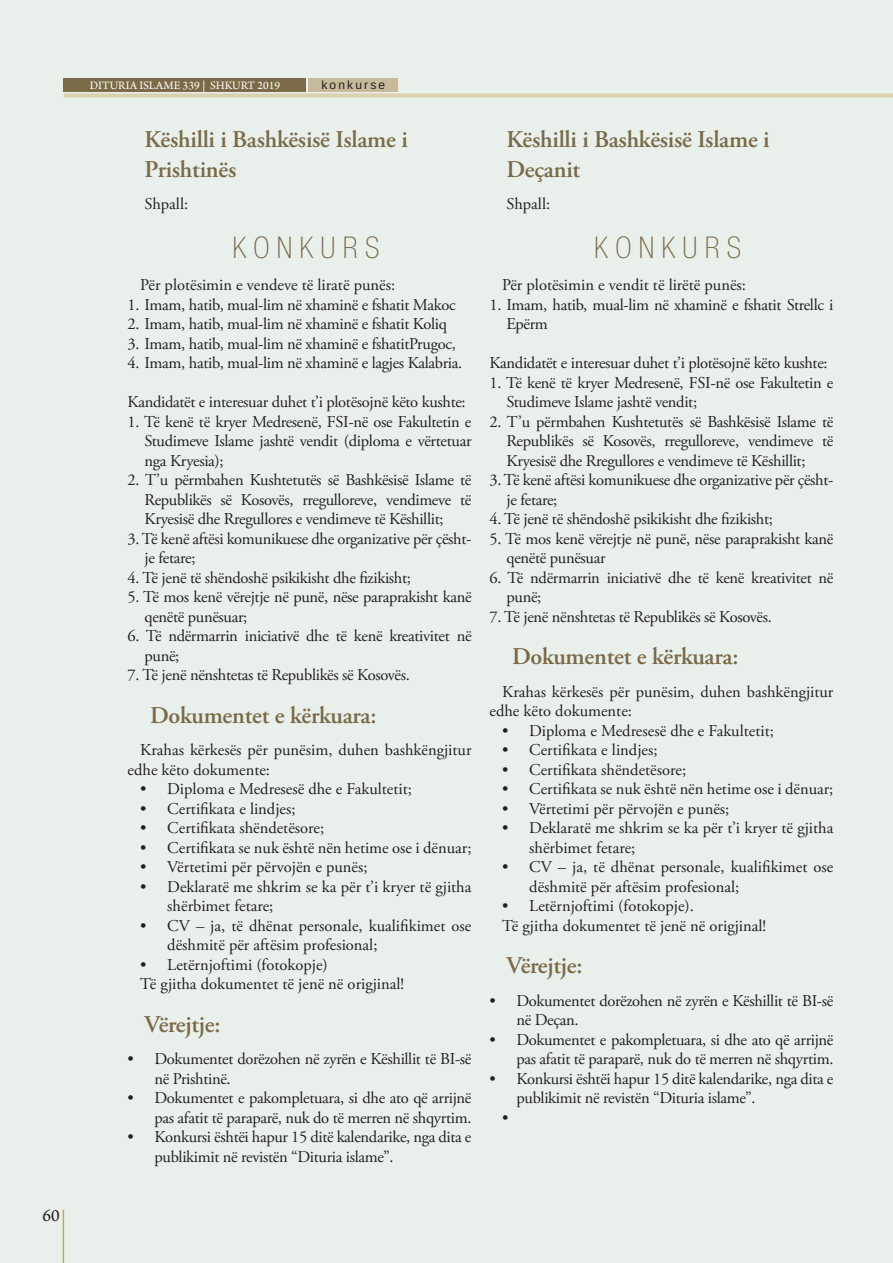
<style>
.page{position:relative;width:893px;height:1263px;background:#e4ede8}
.page>*{position:absolute;margin:0;border:0;box-sizing:border-box;transform-origin:0 0}
.t1{font:100 condensed 30px "Helvetica Neue LT Pro";color:#7a6a47}
.t2{font:600 24px/30px "Adobe Garamond Pro";letter-spacing:-.01em;color:#7a6a47}
.t3{font:18px "Arno Pro";color:#231f20}
.t4{font:16.5px/19.5px "Adobe Garamond Pro";letter-spacing:-.02em;color:#231f20}
.t5{font:16.5px/19.5px "Adobe Garamond Pro";color:#231f20}
.t6{font:12px "Arno Pro";color:#fff}
.t7{font:12px "Arimo";letter-spacing:.18em;color:#231f20}
</style>
<div class="page">
<div style="left:64px;top:93px;width:829px;height:5px;background:#dbd2b2"></div>
<hr style="left:63px;top:1210px;width:1px;height:53px;background:#c7a559">
<svg style="left:64px;top:78px;width:334px;height:14px;background:#8f805e"></svg>
<p class="t3" style="left:43px;top:1205px;width:19px">60</p>
<p class="t6" style="left:90px;top:79px;width:192px">DITURIA ISLAME 339 | SHKURT 2019</p>
<p class="t7" style="left:321px;top:78px;width:65px">konkurse</p>
<h2 class="t2" style="left:145px;top:125px;width:265px">Këshilli i Bashkësisë Islame i<br>Prishtinës</h2>
<p class="t4" style="left:145px;top:195px;width:45px">Shpall:</p>
<h1 class="t1" style="left:232px;top:231px;width:149px">K O N K U R S</h1>
<p class="t5" style="left:140px;top:276px;width:256px">Për plotësimin e vendeve të liratë punës:</p>
<p class="t4" style="left:128px;top:295px;width:330px">1. Imam, hatib, mual-lim në xhaminë e fshatit Makoc</p>
<p class="t4" style="left:128px;top:315px;width:321px">2. Imam, hatib, mual-lim në xhaminë e fshatit Koliq</p>
<p class="t4" style="left:128px;top:334px;width:330px">3. Imam, hatib, mual-lim në xhaminë e fshatitPrugoc,</p>
<p class="t4" style="left:128px;top:354px;width:336px">4. Imam, hatib, mual-lim në xhaminë e lagjes Kalabria.</p>
<p class="t4" style="left:128px;top:393px;width:340px">Kandidatët e interesuar duhet t’i plotësojnë këto kushte:</p>
<p class="t4" style="left:145px;top:412px;width:328px;text-align:justify;text-indent:-17px">1. Të kenë të kryer Medresenë, FSI-në ose Fakultetin e Studimeve Islame jashtë vendit (diploma e vërtetuar nga Kryesia);</p>
<p class="t4" style="left:145px;top:471px;width:328px;text-align:justify;text-indent:-17px">2. T’u përmbahen Kushtetutës së Bashkësisë Islame të Republikës së Kosovës, rregulloreve, vendimeve të Kryesisë dhe Rregullores e vendimeve të Këshillit;</p>
<p class="t4" style="left:145px;top:529px;width:328px;text-indent:-17px">3. Të kenë aftësi komunikuese dhe organizative për çësht&shy;je fetare;</p>
<p class="t4" style="left:128px;top:568px;width:285px">4. Të jenë të shëndoshë psikikisht dhe fizikisht;</p>
<p class="t4" style="left:145px;top:588px;width:328px;text-indent:-17px">5. Të mos kenë vërejtje në punë, nëse paraprakisht kanë qenëtë punësuar;</p>
<p class="t4" style="left:145px;top:627px;width:328px;text-indent:-17px">6. Të ndërmarrin iniciativë dhe të kenë kreativitet në punë;</p>
<p class="t4" style="left:128px;top:666px;width:284px">7. Të jenë nënshtetas të Republikës së Kosovës.</p>
<h2 class="t2" style="left:150px;top:701px;width:228px">Dokumentet e kërkuara:</h2>
<p class="t5" style="left:128px;top:741px;width:345px;text-indent:13px">Krahas kërkesës për punësim, duhen bashkëngjitur edhe këto dokumente:</p>
<p class="t5" style="left:140px;top:780px;width:273px">• Diploma e Medresesë dhe e Fakultetit;</p>
<p class="t5" style="left:140px;top:799px;width:157px">• Certifikata e lindjes;</p>
<p class="t5" style="left:140px;top:819px;width:185px">• Certifikata shëndetësore;</p>
<p class="t5" style="left:140px;top:838px;width:333px">• Certifikata se nuk është nën hetime ose i dënuar;</p>
<p class="t5" style="left:140px;top:858px;width:229px">• Vërtetimi për përvojën e punës;</p>
<p class="t5" style="left:167px;top:877px;width:306px;text-indent:-27px">• Deklaratë me shkrim se ka për t’i kryer të gjitha shërbimet fetare;</p>
<p class="t5" style="left:167px;top:916px;width:306px;text-indent:-27px">• CV – ja, të dhënat personale, kualifikimet ose dëshmitë për aftësim profesional;</p>
<p class="t5" style="left:140px;top:955px;width:265px">• Letërnjoftimi (fotokopje)<br>Të gjitha dokumentet të jenë në origjinal!</p>
<h2 class="t2" style="left:145px;top:1010px;width:78px">Vërejtje:</h2>
<p class="t4" style="left:155px;top:1050px;width:318px;text-indent:-27px">• Dokumentet dorëzohen në zyrën e Këshillit të BI-së në Prishtinë.</p>
<p class="t4" style="left:128px;top:1089px;width:345px;text-align:right">• Dokumentet e pakompletuara, si dhe ato që arrijnë pas afatit të paraparë, nuk do të merren në shqyrtim.</p>
<p class="t4" style="left:155px;top:1128px;width:318px;text-indent:-27px">• Konkursi ështëi hapur 15 ditë kalendarike, nga dita e publikimit në revistën “Dituria islame”.</p>
<h2 class="t2" style="left:506px;top:125px;width:265px">Këshilli i Bashkësisë Islame i<br>Deçanit</h2>
<p class="t4" style="left:506px;top:195px;width:45px">Shpall:</p>
<h1 class="t1" style="left:594px;top:231px;width:149px">K O N K U R S</h1>
<p class="t5" style="left:502px;top:276px;width:245px">Për plotësimin e vendit të lirëtë punës:</p>
<p class="t4" style="left:506px;top:295px;width:328px;text-indent:-17px">1. Imam, hatib, mual-lim në xhaminë e fshatit Strellc i<br>Epërm</p>
<p class="t4" style="left:489px;top:354px;width:340px">Kandidatët e interesuar duhet t’i plotësojnë këto kushte:</p>
<p class="t4" style="left:506px;top:373px;width:328px;text-indent:-17px">1. Të kenë të kryer Medresenë, FSI-në ose Fakultetin e<br>Studimeve Islame jashtë vendit;</p>
<p class="t4" style="left:506px;top:412px;width:328px;text-align:justify;text-indent:-17px">2. T’u përmbahen Kushtetutës së Bashkësisë Islame të Republikës së Kosovës, rregulloreve, vendimeve të Kryesisë dhe Rregullores e vendimeve të Këshillit;</p>
<p class="t4" style="left:506px;top:471px;width:328px;text-indent:-17px">3. Të kenë aftësi komunikuese dhe organizative për çësht&shy;je fetare;</p>
<p class="t4" style="left:489px;top:510px;width:285px">4. Të jenë të shëndoshë psikikisht dhe fizikisht;</p>
<p class="t4" style="left:506px;top:529px;width:328px;text-indent:-17px">5. Të mos kenë vërejtje në punë, nëse paraprakisht kanë qenëtë punësuar</p>
<p class="t4" style="left:506px;top:568px;width:328px;text-indent:-17px">6. Të ndërmarrin iniciativë dhe të kenë kreativitet në punë;</p>
<p class="t4" style="left:489px;top:607px;width:284px">7. Të jenë nënshtetas të Republikës së Kosovës.</p>
<h2 class="t2" style="left:512px;top:642px;width:228px">Dokumentet e kërkuara:</h2>
<p class="t5" style="left:489px;top:682px;width:345px;text-indent:13px">Krahas kërkesës për punësim, duhen bashkëngjitur edhe këto dokumente:</p>
<p class="t5" style="left:502px;top:721px;width:273px">• Diploma e Medresesë dhe e Fakultetit;</p>
<p class="t5" style="left:502px;top:741px;width:157px">• Certifikata e lindjes;</p>
<p class="t5" style="left:502px;top:760px;width:185px">• Certifikata shëndetësore;</p>
<p class="t5" style="left:502px;top:780px;width:333px">• Certifikata se nuk është nën hetime ose i dënuar;</p>
<p class="t5" style="left:502px;top:799px;width:229px">• Vërtetimi për përvojën e punës;</p>
<p class="t5" style="left:529px;top:819px;width:306px;text-indent:-27px">• Deklaratë me shkrim se ka për t’i kryer të gjitha shërbimet fetare;</p>
<p class="t5" style="left:529px;top:858px;width:306px;text-indent:-27px">• CV – ja, të dhënat personale, kualifikimet ose dëshmitë për aftësim profesional;</p>
<p class="t5" style="left:502px;top:897px;width:265px">• Letërnjoftimi (fotokopje).<br>Të gjitha dokumentet të jenë në origjinal!</p>
<h2 class="t2" style="left:506px;top:951px;width:78px">Vërejtje:</h2>
<p class="t4" style="left:516px;top:991px;width:318px;text-indent:-27px">• Dokumentet dorëzohen në zyrën e Këshillit të BI-së në Deçan.</p>
<p class="t4" style="left:489px;top:1030px;width:345px;text-align:right">• Dokumentet e pakompletuara, si dhe ato që arrijnë pas afatit të paraparë, nuk do të merren në shqyrtim.</p>
<p class="t4" style="left:489px;top:1069px;width:345px">• Konkursi ështëi hapur 15 ditë kalendarike, nga dita e</p>
<p class="t4" style="left:516px;top:1089px;width:241px">publikimit në revistën “Dituria islame”.</p>
<p class="t4" style="left:502px;top:1108px;width:8px">•</p>
</div>
